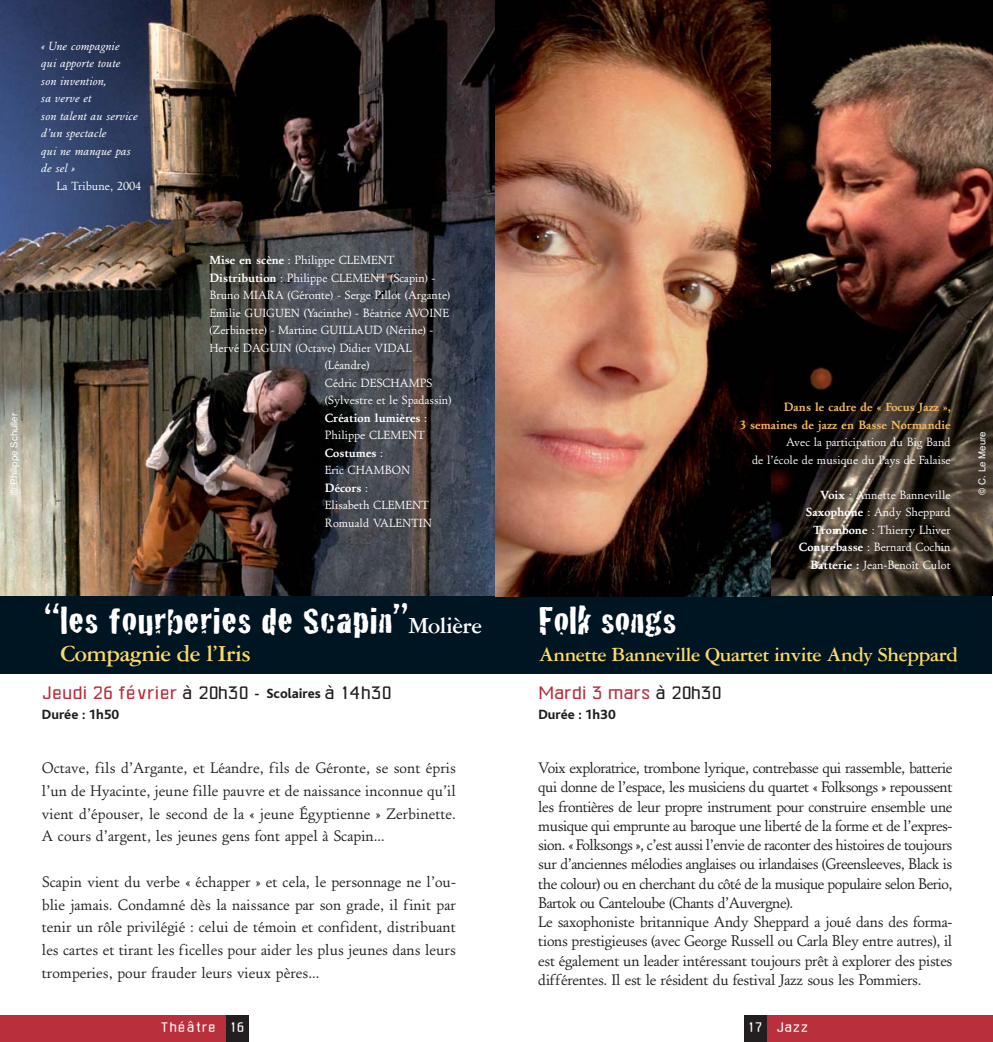
<style>
.page{position:relative;width:993px;height:1042px;background:#fff}
.page>*{position:absolute;margin:0;border:0;box-sizing:border-box;transform-origin:0 0}
.t1{font:38.5px "Cracked";letter-spacing:.01em;color:#fff;scale:1.15 1}
.t2{font:700 24.5px "Garamond Three";letter-spacing:-.025em;color:#fdda67}
.t3{font:21px "Deluxe";color:#b92f3c}
.t4{font:700 21px "Garamond Three";letter-spacing:-.025em;color:#fdda67}
.t5{font:15.75px/19.2px "EADS Antic";letter-spacing:-.035em;color:#231f20;text-align:justify}
.t6{font:15.75px "Deluxe";letter-spacing:.045em;color:#fff}
.t7{font:800 14px "Bliss";color:#231f20}
.t8{font:12.25px/17.5px "EADS Antic";color:#fff;text-align:right}
.t9{font:italic 12.25px/17.5px "EADS Antic";color:#fff}
.t10{font:700 12.25px/17.5px "EADS Antic";color:#f2b762;text-align:right}
.t11{font:700 12.25px "EADS Antic";color:#fff}
.t12{font:9.62px "Helvetica";color:#fff}
.s1{font-weight:700}
.s2{font-weight:400}
.s3{font-family:"Garamond Three";font-weight:700;font-size:24.5px}
.s4{color:#231f20}
.s5{font-family:"Bliss";font-weight:800;font-size:14px;color:#231f20}
</style>
<div class="page">
<img style="left:769px;top:0;width:222px;height:596px">
<div style="left:743px;top:1015px;width:23px;height:27px;background:#231f20"></div>
<div style="left:495px;top:596px;width:496px;height:77px;background:#001522"></div>
<div style="left:766px;top:1015px;width:225px;height:27px;background:#b92f3c"></div>
<div style="left:226px;top:1015px;width:23px;height:27px;background:#231f20"></div>
<div style="left:0;top:596px;width:495px;height:77px;background:#001522"></div>
<img style="left:0;top:0;width:495px;height:596px">
<div style="left:0;top:1015px;width:226px;height:27px;background:#b92f3c"></div>
<img style="left:495px;top:0;width:274px;height:596px">
<p class="t9" style="left:41px;top:38px;width:98px">« Une compagnie qui apporte toute son invention,<br>sa verve et<br>son talent au service d’un spectacle<br>qui ne manque pas de sel »</p>
<p class="t8" style="left:57px;top:178px;width:86px">La Tribune, 2004</p>
<p class="t12" style="left:10px;top:495px;width:83px;rotate:-90deg">© Philippe Schuller</p>
<p class="t8" style="left:209px;top:253px;width:186px"><span class="s1">Mise en scène</span> : Philippe CLEMENT</p>
<p class="t8" style="left:209px;top:270px;width:227px"><span class="s1">Distribution</span> : Philippe CLEMENT (Scapin) -</p>
<p class="t8" style="left:209px;top:288px;width:242px">Bruno MIARA (Géronte) - Serge Pillot (Argante)</p>
<p class="t8" style="left:209px;top:305px;width:241px">Emilie GUIGUEN (Yacinthe) - Béatrice AVOINE</p>
<p class="t8" style="left:209px;top:323px;width:225px">(Zerbinette) - Martine GUILLAUD (Nérine) -</p>
<p class="t8" style="left:209px;top:340px;width:204px">Hervé DAGUIN (Octave) Didier VIDAL</p>
<p class="t8" style="left:325px;top:358px;width:46px">(Léandre)</p>
<p class="t8" style="left:325px;top:375px;width:109px">Cédric DESCHAMPS</p>
<p class="t8" style="left:325px;top:393px;width:128px">(Sylvestre et le Spadassin)</p>
<p class="t11" style="left:325px;top:413px;width:104px">Création lumières <span class="s2">:</span></p>
<p class="t8" style="left:325px;top:428px;width:101px">Philippe CLEMENT</p>
<p class="t11" style="left:325px;top:448px;width:60px">Costumes <span class="s2">:</span></p>
<p class="t8" style="left:325px;top:463px;width:87px">Eric CHAMBON</p>
<p class="t11" style="left:325px;top:483px;width:45px">Décors <span class="s2">:</span></p>
<p class="t8" style="left:325px;top:498px;width:105px">Elisabeth CLEMENT</p>
<p class="t8" style="left:325px;top:515px;width:109px">Romuald VALENTIN</p>
<h1 class="t1" style="left:44px;top:608px;width:382px">“les fourberies de Scapin”<span class="s3">Molière</span></h1>
<h2 class="t2" style="left:61px;top:645px;width:192px">Compagnie de l’Iris</h2>
<h3 class="t3" style="left:42px;top:678px;width:350px">Jeudi 26 février <span class="s4">à 20h30</span> <span class="s5">- Scolaires</span> <span class="s4">à 14h30</span></h3>
<p class="t7" style="left:42px;top:709px;width:79px">Durée : 1h50</p>
<p class="t5" style="left:42px;top:758px;width:415px;line-height:22.8px">Octave, fils d’Argante, et Léandre, fils de Géronte, se sont épris l’un de Hyacinte, jeune fille pauvre et de naissance inconnue qu’il vient d’épouser, le second de la « jeune Égyptienne » Zerbinette.<br>A cours d’argent, les jeunes gens font appel à Scapin…</p>
<p class="t5" style="left:42px;top:872px;width:415px;line-height:22.8px">Scapin vient du verbe « échapper » et cela, le personnage ne l’ou&shy;blie jamais. Condamné dès la naissance par son grade, il finit par tenir un rôle privilégié : celui de témoin et confident, distribuant les cartes et tirant les ficelles pour aider les plus jeunes dans leurs tromperies, pour frauder leurs vieux pères…</p>
<p class="t6" style="left:162px;top:1017px;width:84px">Théâtre 16</p>
<p class="t10" style="left:739px;top:400px;width:213px">Dans le cadre de « Focus Jazz »,<br>3 semaines de jazz en Basse Normandie</p>
<p class="t8" style="left:751px;top:435px;width:200px">Avec la participation du Big Band<br>de l’école de musique du Pays de Falaise</p>
<p class="t8" style="left:798px;top:487px;width:153px"><span class="s1">Voix</span> : Annette Banneville<br><span class="s1">Saxophone</span> : Andy Sheppard<br><span class="s1">Trombone</span> : Thierry Lhiver<br><span class="s1">Contrebasse</span> : Bernard Cochin<br><span class="s1">Batterie :</span> Jean-Benoît Culot</p>
<h1 class="t1" style="left:538px;top:608px;width:121px">Folk songs</h1>
<h3 class="t4" style="left:538px;top:647px;width:420px">Annette Banneville Quartet invite Andy Sheppard</h3>
<h3 class="t3" style="left:538px;top:678px;width:184px">Mardi 3 mars <span class="s4">à 20h30</span></h3>
<p class="t7" style="left:538px;top:709px;width:79px">Durée : 1h30</p>
<p class="t5" style="left:538px;top:760px;width:415px;text-align:left">Voix exploratrice, trombone lyrique, contrebasse qui rassemble, batterie qui donne de l’espace, les musiciens du quartet « Folksongs » repoussent les frontières de leur propre instrument pour construire ensemble une musique qui emprunte au baroque une liberté de la forme et de l’expres&shy;sion. « Folksongs », c’est aussi l’envie de raconter des histoires de toujours sur d’anciennes mélodies anglaises ou irlandaises (Greensleeves, Black is the colour) ou en cherchant du côté de la musique populaire selon Berio, Bartok ou Canteloube (Chants d’Auvergne).<br>Le saxophoniste britannique Andy Sheppard a joué dans des forma&shy;tions prestigieuses (avec George Russell ou Carla Bley entre autres), il est également un leader intéressant toujours prêt à explorer des pistes différentes. Il est le résident du festival Jazz sous les Pommiers.</p>
<p class="t6" style="left:747px;top:1017px;width:62px">17 Jazz</p>
<p class="t12" style="left:978px;top:495px;width:65px;rotate:-90deg">© C. Le Meure</p>
</div>
